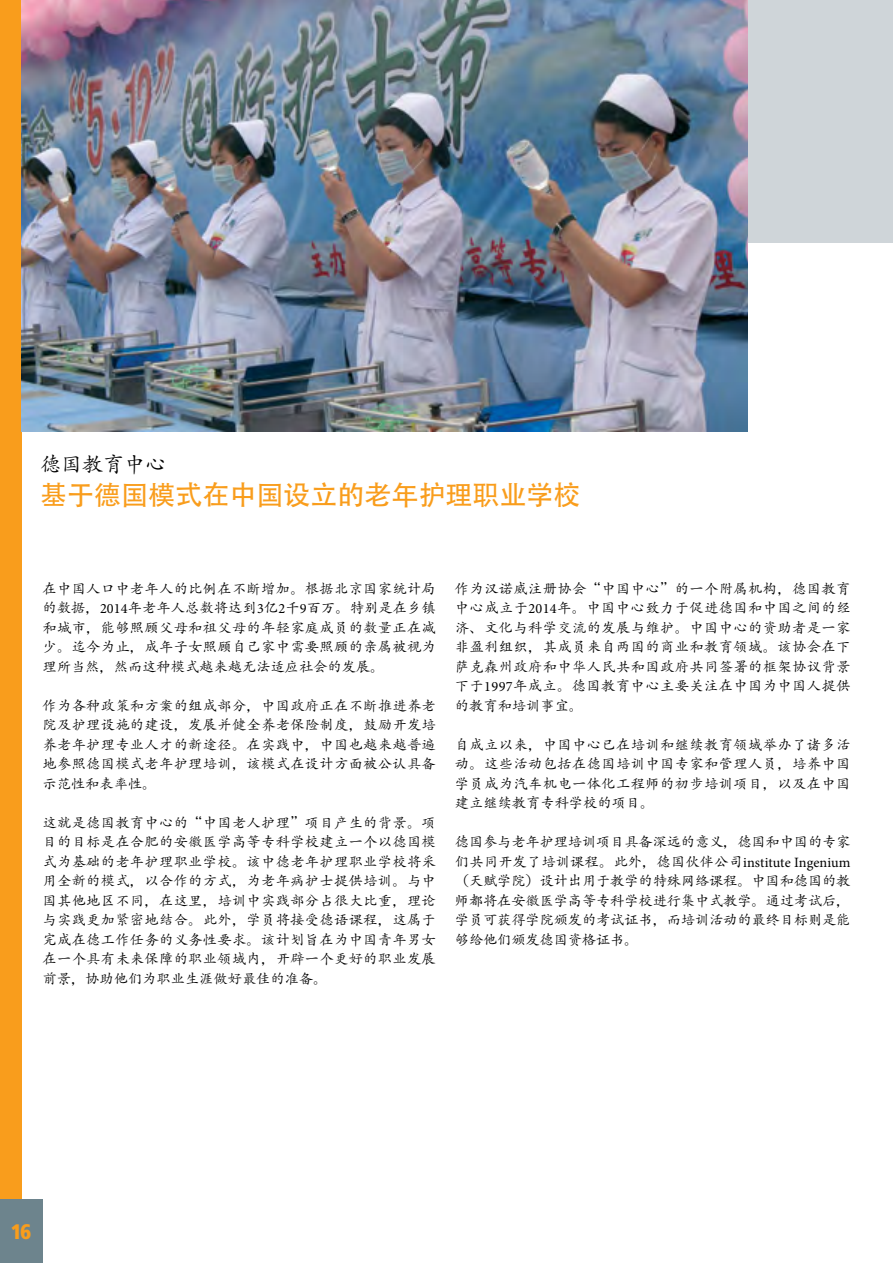
<style>
.page{position:relative;width:893px;height:1263px;background:#fff}
.page>*{position:absolute;margin:0;border:0;box-sizing:border-box;transform-origin:0 0}
.t1{font:27px "Adobe Heiti Std";color:#f99d1c}
.t2{font:21px "Adobe Kaiti Std";color:#000}
.t3{font:21px "Transit Fr Pos OT Bld";color:#f99d1c}
.t4{font:14.25px/19.5px "Adobe Kaiti Std";letter-spacing:.025em;color:#000;text-align:justify}
.s1{font-family:"Minion Pro"}
</style>
<div class="page">
<div style="left:0;top:0;width:21px;height:1199px;background:#f99d1c"></div>
<div style="left:0;top:1199px;width:43px;height:64px;background:#6d848d"></div>
<div style="left:352px;top:0;width:541px;height:243px;background:#cfd5d9"></div>
<img style="left:21px;top:0;width:726px;height:431px">
<h2 class="t2" style="left:40px;top:452px;width:128px">德国教育中心</h2>
<h1 class="t1" style="left:40px;top:479px;width:542px">基于德国模式在中国设立的老年护理职业学校</h1>
<p class="t4" style="left:43px;top:579px;width:395px">在中国人口中老年人的比例在不断增加。根据北京国家统计局的数据，<span class="s1">2014</span>年老年人总数将达到<span class="s1">3</span>亿<span class="s1">2</span>千<span class="s1">9</span>百万。特别是在乡镇和城市，能够照顾父母和祖父母的年轻家庭成员的数量正在减少。迄今为止，成年子女照顾自己家中需要照顾的亲属被视为理所当然，然而这种模式越来越无法适应社会的发展。</p>
<p class="t4" style="left:43px;top:696px;width:395px">作为各种政策和方案的组成部分，中国政府正在不断推进养老院及护理设施的建设，发展并健全养老保险制度，鼓励开发培养老年护理专业人才的新途径。在实践中，中国也越来越普遍地参照德国模式老年护理培训，该模式在设计方面被公认具备示范性和表率性。</p>
<p class="t4" style="left:43px;top:813px;width:395px">这就是德国教育中心的“中国老人护理”项目产生的背景。项目的目标是在合肥的安徽医学高等专科学校建立一个以德国模式为基础的老年护理职业学校。该中德老年护理职业学校将采用全新的模式，以合作的方式，为老年病护士提供培训。与中国其他地区不同，在这里，培训中实践部分占很大比重，理论与实践更加紧密地结合。此外，学员将接受德语课程，这属于完成在德工作任务的义务性要求。该计划旨在为中国青年男女在一个具有未来保障的职业领域内，开辟一个更好的职业发展前景，协助他们为职业生涯做好最佳的准备。</p>
<p class="t4" style="left:455px;top:579px;width:397px">作为汉诺威注册协会“中国中心”的一个附属机构，德国教育中心成立于<span class="s1">2014</span>年。中国中心致力于促进德国和中国之间的经济、文化与科学交流的发展与维护。中国中心的资助者是一家非盈利组织，其成员来自两国的商业和教育领域。该协会在下萨克森州政府和中华人民共和国政府共同签署的框架协议背景下于<span class="s1">1997</span>年成立。德国教育中心主要关注在中国为中国人提供的教育和培训事宜。</p>
<p class="t4" style="left:455px;top:735px;width:397px">自成立以来，中国中心已在培训和继续教育领域举办了诸多活动。这些活动包括在德国培训中国专家和管理人员，培养中国学员成为汽车机电一体化工程师的初步培训项目，以及在中国建立继续教育专科学校的项目。</p>
<p class="t4" style="left:455px;top:832px;width:397px">德国参与老年护理培训项目具备深远的意义，德国和中国的专家们共同开发了培训课程。此外，德国伙伴公司<span class="s1">institute Ingenium</span>（天赋学院）设计出用于教学的特殊网络课程。中国和德国的教师都将在安徽医学高等专科学校进行集中式教学。通过考试后，学员可获得学院颁发的考试证书，而培训活动的最终目标则是能够给他们颁发德国资格证书。</p>
<h2 class="t3" style="left:11px;top:1220px;width:22px">16</h2>
</div>
